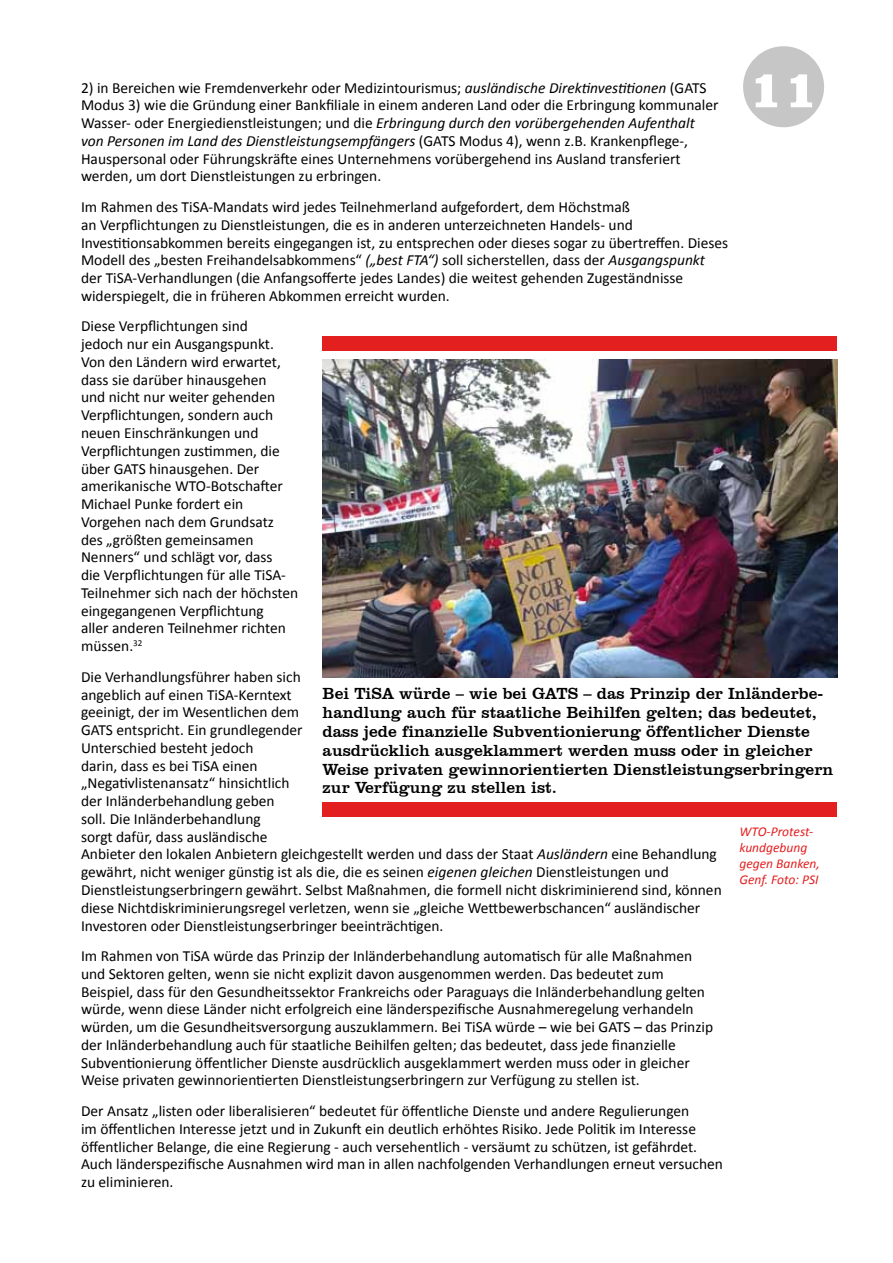
<style>
.page{position:relative;width:893px;height:1263px;background:#fff}
.page>*{position:absolute;margin:0;border:0;box-sizing:border-box;transform-origin:0 0}
.t1{font:900 54px "Clarendon BT";color:#fff}
.t2{font:16.5px/18.9px "Clarendon BT";color:#000}
.t3{font:15.45px/17.7px "Calibri";color:#000}
.t4{font:italic 13.5px/16.2px "Calibri";color:#e41f1f}
.s1{font-style:italic}
</style>
<div class="page">
<div style="left:743px;top:46px;width:81px;height:81px;background:#c6c6c6;border-radius:50%"></div>
<img style="left:323px;top:359px;width:514px;height:318px">
<div style="left:323px;top:336px;width:514px;height:15px;background:#e41f1f"></div>
<div style="left:323px;top:802px;width:514px;height:15px;background:#e41f1f"></div>
<p class="t3" style="left:81px;top:78px;width:639px">2) in Bereichen wie Fremdenverkehr oder Medizintourismus; <span class="s1">ausländische Direktinvestitionen</span> (GATS<br>Modus 3) wie die Gründung einer Bankfiliale in einem anderen Land oder die Erbringung kommunaler</p>
<h1 class="t1" style="left:749px;top:55px;width:71px">11</h1>
<p class="t3" style="left:81px;top:113px;width:615px">Wasser- oder Energiedienstleistungen; und die <span class="s1">Erbringung durch den vorübergehenden Aufenthalt von Personen im Land des Dienstleistungsempfängers</span> (GATS Modus 4), wenn z.B. Krankenpflege-, Hauspersonal oder Führungskräfte eines Unternehmens vorübergehend ins Ausland transferiert werden, um dort Dienstleistungen zu erbringen.</p>
<p class="t3" style="left:81px;top:197px;width:649px">Im Rahmen des TiSA-Mandats wird jedes Teilnehmerland aufgefordert, dem Höchstmaß<br>an Verpflichtungen zu Dienstleistungen, die es in anderen unterzeichneten Handels- und Investitionsabkommen bereits eingegangen ist, zu entsprechen oder dieses sogar zu übertreffen. Dieses Modell des „besten Freihandelsabkommens“ <span class="s1">(„best FTA“)</span> soll sicherstellen, dass der <span class="s1">Ausgangspunkt </span>der TiSA-Verhandlungen (die Anfangsofferte jedes Landes) die weitest gehenden Zugeständnisse widerspiegelt, die in früheren Abkommen erreicht wurden.</p>
<p class="t3" style="left:81px;top:317px;width:219px">Diese Verpflichtungen sind<br>jedoch nur ein Ausgangspunkt.<br>Von den Ländern wird erwartet, dass sie darüber hinausgehen<br>und nicht nur weiter gehenden<br>Verpflichtungen, sondern auch neuen Einschränkungen und<br>Verpflichtungen zustimmen, die über GATS hinausgehen. Der amerikanische WTO-Botschafter<br>Michael Punke fordert ein<br>Vorgehen nach dem Grundsatz des „größten gemeinsamen<br>Nenners“ und schlägt vor, dass<br>die Verpflichtungen für alle TiSA-<br>Teilnehmer sich nach der höchsten eingegangenen Verpflichtung<br>aller anderen Teilnehmer richten müssen.<sup>32</sup></p>
<p class="t3" style="left:81px;top:667px;width:642px">Die Verhandlungsführer haben sich<br>angeblich auf einen TiSA-Kerntext<br>geeinigt, der im Wesentlichen dem<br>GATS entspricht. Ein grundlegender<br>Unterschied besteht jedoch<br>darin, dass es bei TiSA einen<br>„Negativlistenansatz“ hinsichtlich<br>der Inländerbehandlung geben<br>soll. Die Inländerbehandlung<br>sorgt dafür, dass ausländische<br>Anbieter den lokalen Anbietern gleichgestellt werden und dass der Staat <span class="s1">Ausländern</span> eine Behandlung gewährt, nicht weniger günstig ist als die, die es seinen <span class="s1">eigenen gleichen</span> Dienstleistungen und Dienstleistungserbringern gewährt. Selbst Maßnahmen, die formell nicht diskriminierend sind, können diese Nichtdiskriminierungsregel verletzen, wenn sie „gleiche Wettbewerbschancen“ ausländischer Investoren oder Dienstleistungserbringer beeinträchtigen.</p>
<p class="t3" style="left:81px;top:946px;width:634px">Im Rahmen von TiSA würde das Prinzip der Inländerbehandlung automatisch für alle Maßnahmen und Sektoren gelten, wenn sie nicht explizit davon ausgenommen werden. Das bedeutet zum Beispiel, dass für den Gesundheitssektor Frankreichs oder Paraguays die Inländerbehandlung gelten würde, wenn diese Länder nicht erfolgreich eine länderspezifische Ausnahmeregelung verhandeln würden, um die Gesundheitsversorgung auszuklammern. Bei TiSA würde – wie bei GATS – das Prinzip der Inländerbehandlung auch für staatliche Beihilfen gelten; das bedeutet, dass jede finanzielle Subventionierung öffentlicher Dienste ausdrücklich ausgeklammert werden muss oder in gleicher Weise privaten gewinnorientierten Dienstleistungserbringern zur Verfügung zu stellen ist.</p>
<p class="t3" style="left:81px;top:1101px;width:643px">Der Ansatz „listen oder liberalisieren“ bedeutet für öffentliche Dienste und andere Regulierungen<br>im öffentlichen Interesse jetzt und in Zukunft ein deutlich erhöhtes Risiko. Jede Politik im Interesse öffentlicher Belange, die eine Regierung - auch versehentlich - versäumt zu schützen, ist gefährdet.<br>Auch länderspezifische Ausnahmen wird man in allen nachfolgenden Verhandlungen erneut versuchen zu eliminieren.</p>
<p class="t2" style="left:323px;top:683px;width:512px">Bei TiSA würde – wie bei GATS – das Prinzip der Inländerbe&shy;handlung auch für staatliche Beihilfen gelten; das bedeutet, dass jede finanzielle Subventionierung öffentlicher Dienste ausdrücklich ausgeklammert werden muss oder in gleicher Weise privaten gewinnorientierten Dienstleistungserbringern zur Verfügung zu stellen ist.</p>
<p class="t4" style="left:739px;top:822px;width:82px">WTO-Protest&shy;kundgebung gegen Banken,<br>Genf. Foto: PSI</p>
</div>
